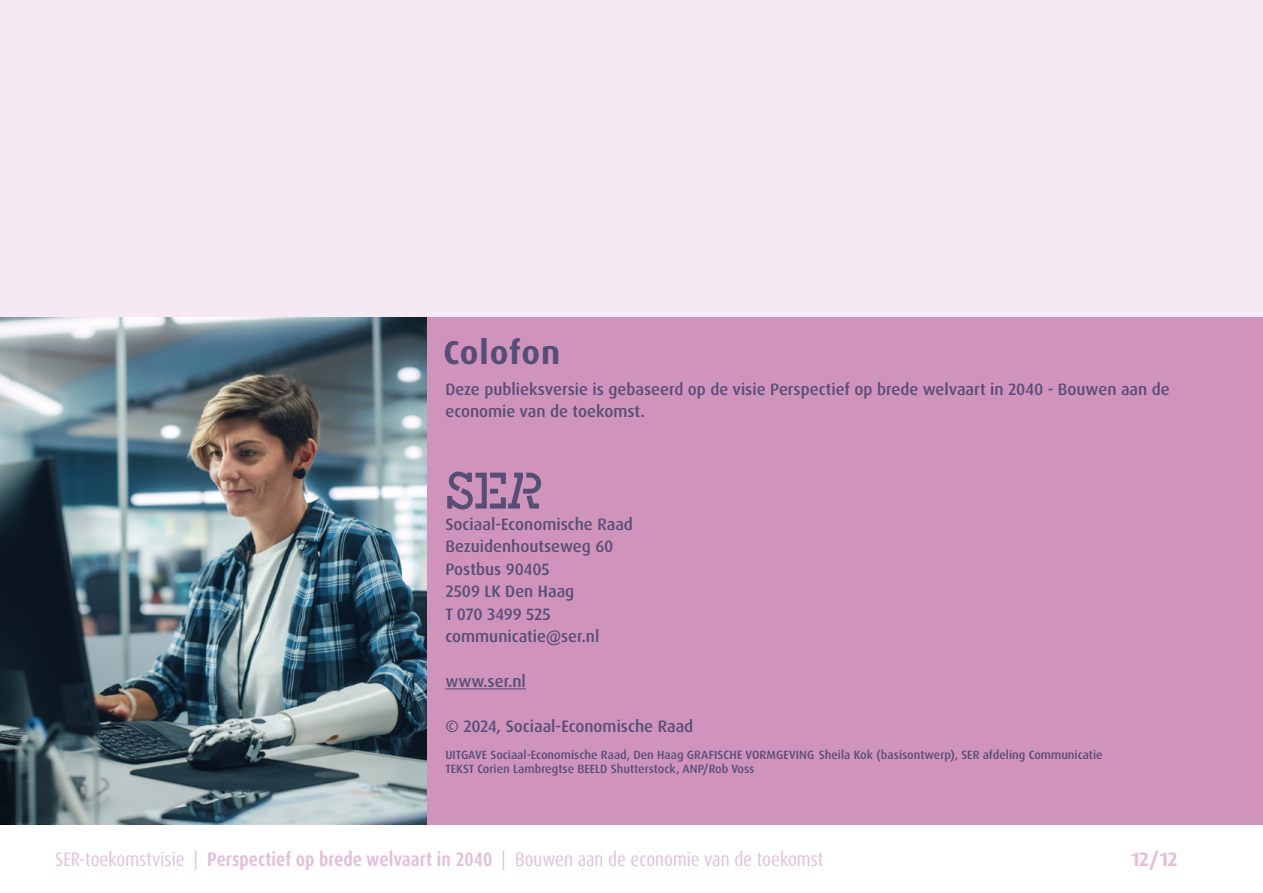
<style>
.page{position:relative;width:1263px;height:893px;background:#fff}
.page>*{position:absolute;margin:0;border:0;box-sizing:border-box;transform-origin:0 0}
.t1{font:700 33px "Dax OT";letter-spacing:.025em;color:#554f76}
.t2{font:condensed 19.5px "Dax OT";color:#e2bfda}
.t3{font:700 19.5px "Dax OT";color:#e2bfda}
.t4{font:500 16.5px/22.5px "Dax OT";color:#554f76}
.t5{font:500 12px/13.5px "Dax OT";color:#554f76}
.s1{font-weight:700}
</style>
<div class="page">
<div style="left:0;top:0;width:1263px;height:824px;background:#f5eaf4"></div>
<div style="left:0;top:318px;width:1263px;height:507px;background:#d093bc"></div>
<svg style="left:447px;top:472px;width:94px;height:37px"></svg>
<img style="left:0;top:318px;width:427px;height:507px">
<hr style="left:445px;top:688px;width:81px;height:1px;background:#554f76">
<h1 class="t1" style="left:443px;top:332px;width:118px">Colofon</h1>
<p class="t4" style="left:445px;top:378px;width:726px">Deze publieksversie is gebaseerd op de visie Perspectief op brede welvaart in 2040 - Bouwen aan de economie van de toekomst.</p>
<p class="t4" style="left:445px;top:513px;width:189px">Sociaal-Economische Raad<br>Bezuidenhoutseweg 60<br>Postbus 90405<br>2509 LK Den Haag<br>T 070 3499 525 communicatie@ser.nl</p>
<p class="t4" style="left:445px;top:670px;width:82px">www.ser.nl</p>
<p class="t4" style="left:445px;top:715px;width:249px">© 2024, Sociaal-Economische Raad</p>
<p class="t5" style="left:445px;top:748px;width:659px">UITGAVE Sociaal-Economische Raad, Den Haag GRAFISCHE VORMGEVING Sheila Kok (basisontwerp), SER afdeling Communicatie<br>TEKST Corien Lambregtse BEELD Shutterstock, ANP/Rob Voss</p>
<p class="t2" style="left:55px;top:847px;width:770px">SER-toekomstvisie | <span class="s1">Perspectief op brede welvaart in 2040</span> | Bouwen aan de economie van de toekomst</p>
<p class="t3" style="left:1131px;top:846px;width:48px">12/12</p>
</div>
